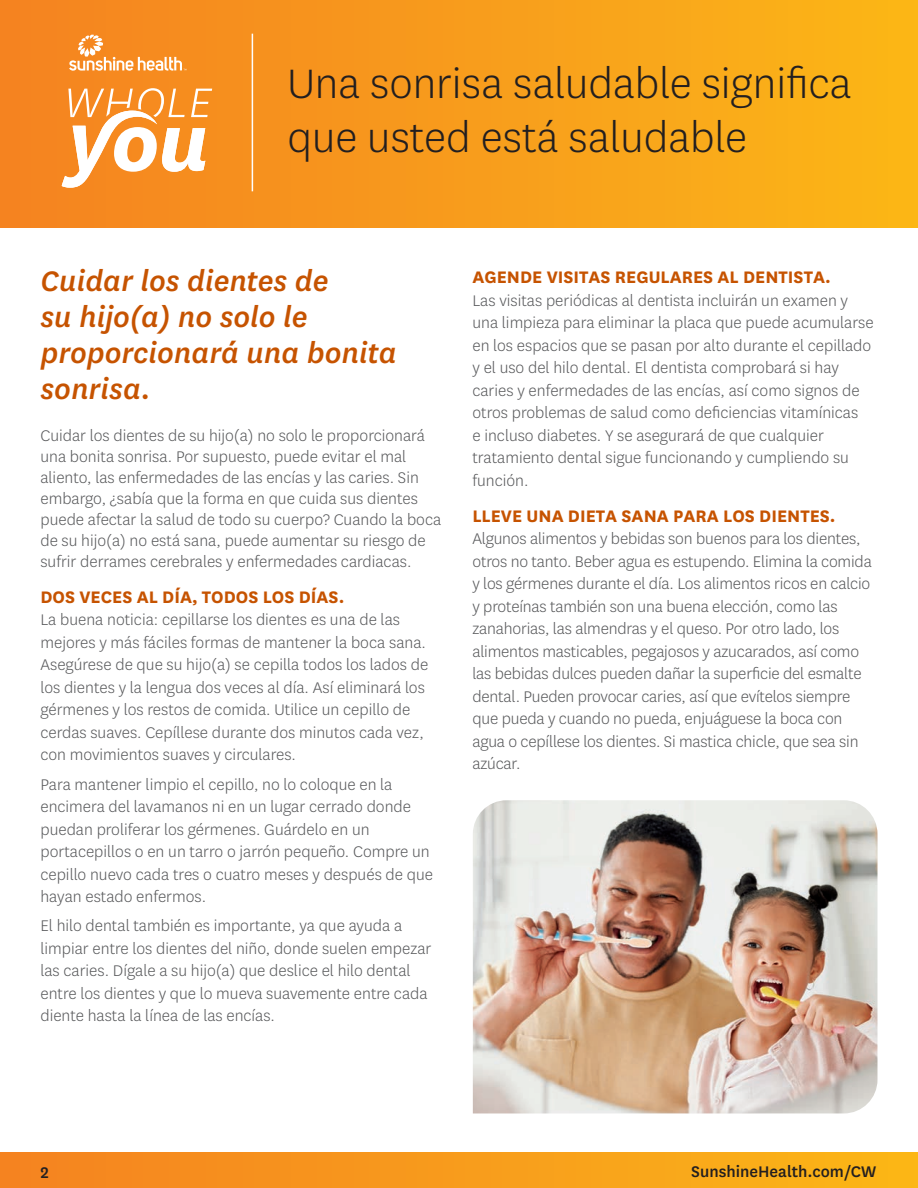
<style>
.page{position:relative;width:918px;height:1188px;background:#fff}
.page>*{position:absolute;margin:0;border:0;box-sizing:border-box;transform-origin:0 0}
.t1{font:300 48px/54px "Centene Sans";color:#231f20}
.t2{font:italic 500 33px/36px "Centene Sans";color:#c65300}
.t3{font:700 19.5px "Centene Sans";color:#c65300}
.t4{font:300 18px/22.5px "Centene Sans";color:#57585a}
.t5{font:500 18px "Centene Sans";color:#231f20}
</style>
<div class="page">
<div style="left:0;top:1153px;width:918px;height:35px;background:linear-gradient(to right,#f48221,#fbb617)"></div>
<div style="left:0;top:0;width:918px;height:228px;background:linear-gradient(to right,#f48221,#fbb617)"></div>
<svg style="left:62px;top:88px;width:150px;height:100px"></svg>
<hr style="left:252px;top:34px;width:1px;height:157px;background:#fff">
<svg style="left:69px;top:35px;width:117px;height:36px;background:#f7a14c"></svg>
<img style="left:473px;top:800px;width:405px;height:313px">
<h2 class="t1" style="left:287px;top:55px;width:566px">Una sonrisa saludable significa que usted está saludable</h2>
<h3 class="t2" style="left:40px;top:261px;width:358px">Cuidar los dientes de<br>su hijo(a) no solo le proporcionará una bonita sonrisa.</h3>
<p class="t4" style="left:40px;top:424px;width:402px;line-height:21px">Cuidar los dientes de su hijo(a) no solo le proporcionará una bonita sonrisa. Por supuesto, puede evitar el mal aliento, las enfermedades de las encías y las caries. Sin embargo, ¿sabía que la forma en que cuida sus dientes puede afectar la salud de todo su cuerpo? Cuando la boca de su hijo(a) no está sana, puede aumentar su riesgo de sufrir derrames cerebrales y enfermedades cardiacas.</p>
<h4 class="t3" style="left:40px;top:583px;width:305px">DOS VECES AL DÍA, TODOS LOS DÍAS.</h4>
<p class="t4" style="left:40px;top:608px;width:389px">La buena noticia: cepillarse los dientes es una de las mejores y más fáciles formas de mantener la boca sana.<br>Asegúrese de que su hijo(a) se cepilla todos los lados de los dientes y la lengua dos veces al día. Así eliminará los gérmenes y los restos de comida. Utilice un cepillo de cerdas suaves. Cepíllese durante dos minutos cada vez, con movimientos suaves y circulares.</p>
<p class="t4" style="left:40px;top:772px;width:394px">Para mantener limpio el cepillo, no lo coloque en la encimera del lavamanos ni en un lugar cerrado donde puedan proliferar los gérmenes. Guárdelo en un portacepillos o en un tarro o jarrón pequeño. Compre un cepillo nuevo cada tres o cuatro meses y después de que hayan estado enfermos.</p>
<p class="t4" style="left:40px;top:914px;width:392px">El hilo dental también es importante, ya que ayuda a limpiar entre los dientes del niño, donde suelen empezar las caries. Dígale a su hijo(a) que deslice el hilo dental entre los dientes y que lo mueva suavemente entre cada diente hasta la línea de las encías.</p>
<h4 class="t3" style="left:472px;top:263px;width:360px">AGENDE VISITAS REGULARES AL DENTISTA.</h4>
<p class="t4" style="left:472px;top:288px;width:403px">Las visitas periódicas al dentista incluirán un examen y una limpieza para eliminar la placa que puede acumularse en los espacios que se pasan por alto durante el cepillado y el uso del hilo dental. El dentista comprobará si hay caries y enfermedades de las encías, así como signos de otros problemas de salud como deficiencias vitamínicas<br>e incluso diabetes. Y se asegurará de que cualquier tratamiento dental sigue funcionando y cumpliendo su función.</p>
<h4 class="t3" style="left:472px;top:502px;width:365px">LLEVE UNA DIETA SANA PARA LOS DIENTES.</h4>
<p class="t4" style="left:472px;top:527px;width:401px">Algunos alimentos y bebidas son buenos para los dientes, otros no tanto. Beber agua es estupendo. Elimina la comida y los gérmenes durante el día. Los alimentos ricos en calcio y proteínas también son una buena elección, como las zanahorias, las almendras y el queso. Por otro lado, los alimentos masticables, pegajosos y azucarados, así como las bebidas dulces pueden dañar la superficie del esmalte dental. Pueden provocar caries, así que evítelos siempre que pueda y cuando no pueda, enjuáguese la boca con agua o cepíllese los dientes. Si mastica chicle, que sea sin azúcar.</p>
<p class="t5" style="left:40px;top:1160px;width:10px">2</p>
<p class="t5" style="left:691px;top:1159px;width:187px">SunshineHealth.com/CW</p>
</div>
